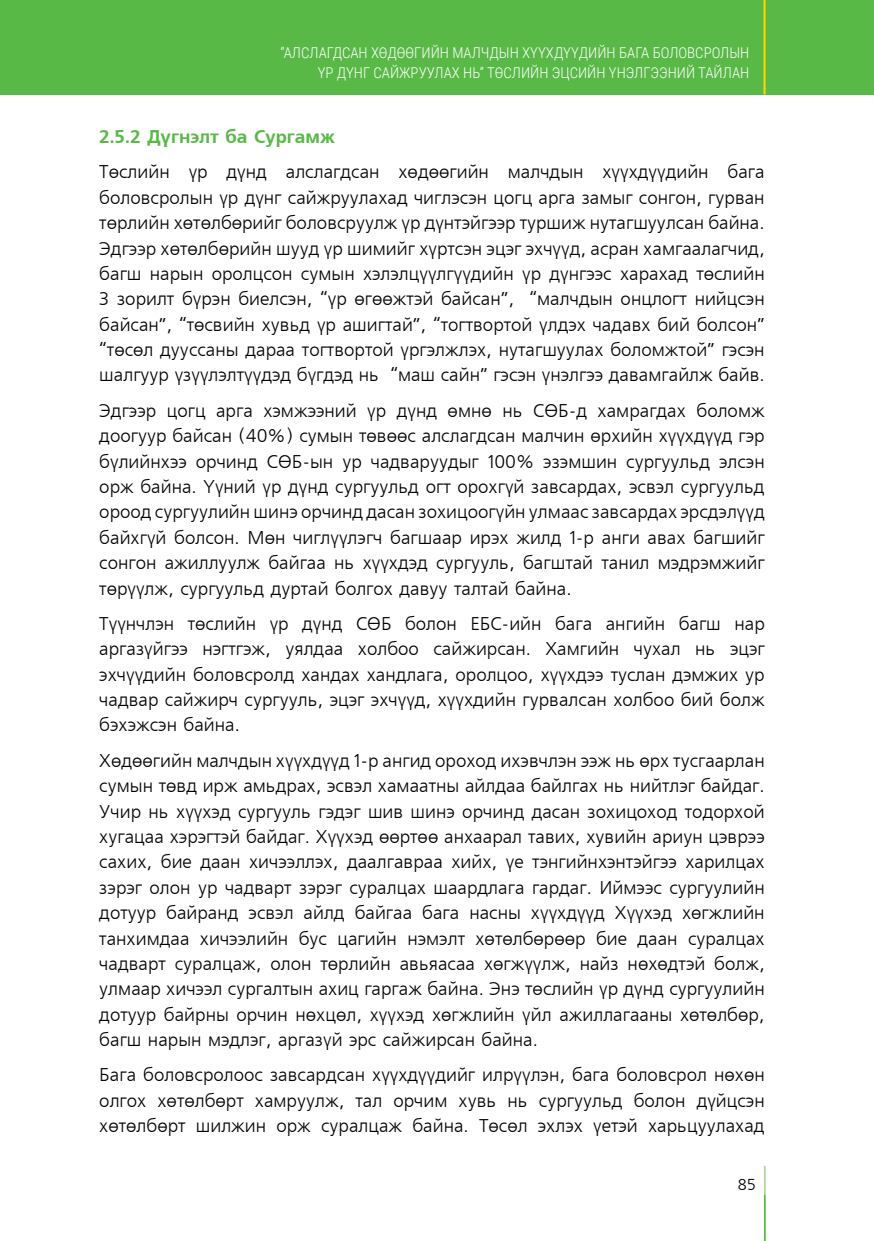
<style>
.page{position:relative;width:874px;height:1241px;background:#fff}
.page>*{position:absolute;margin:0;border:0;box-sizing:border-box;transform-origin:0 0}
.t1{font:18.38px/25.4px "MAK Freeset";color:#000;text-align:justify}
.t2{font:700 18.38px "MAK Freeset";color:#58b947}
.t3{font:15.75px "MAK Freeset";color:#000}
.t4{font:300 14.88px/19.2px "Roboto Condensed";color:#fff;text-align:right}
</style>
<div class="page">
<div style="left:0;top:0;width:873px;height:94px;background:#58b947"></div>
<hr style="left:763px;top:0;width:2px;height:94px;background:#ffd400">
<hr style="left:763px;top:1194px;width:2px;height:46px;background:#58b947">
<hr style="left:763px;top:1165px;width:2px;height:29px;background:#add79c">
<p class="t4" style="left:280px;top:43px;width:470px">“АЛСЛАГДСАН ХӨДӨӨГИЙН МАЛЧДЫН ХҮҮХДҮҮДИЙН БАГА БОЛОВСРОЛЫН<br>ҮР ДҮНГ САЙЖРУУЛАХ НЬ” ТӨСЛИЙН ЭЦСИЙН ҮНЭЛГЭЭНИЙ ТАЙЛАН</p>
<p class="t2" style="left:99px;top:126px;width:237px">2.5.2 Дүгнэлт ба Сургамж</p>
<p class="t1" style="left:99px;top:160px;width:666px">Төслийн үр дүнд алслагдсан хөдөөгийн малчдын хүүхдүүдийн бага боловсролын үр дүнг сайжруулахад чиглэсэн цогц арга замыг сонгон, гурван төрлийн хөтөлбөрийг боловсруулж үр дүнтэйгээр туршиж нутагшуулсан байна.<br>Эдгээр хөтөлбөрийн шууд үр шимийг хүртсэн эцэг эхчүүд, асран хамгаалагчид, багш нарын оролцсон сумын хэлэлцүүлгүүдийн үр дүнгээс харахад төслийн 3 зорилт бүрэн биелсэн, “үр өгөөжтэй байсан”, “малчдын онцлогт нийцсэн байсан”, “төсвийн хувьд үр ашигтай”, “тогтвортой үлдэх чадавх бий болсон” “төсөл дууссаны дараа тогтвортой үргэлжлэх, нутагшуулах боломжтой” гэсэн шалгуур үзүүлэлтүүдэд бүгдэд нь “маш сайн” гэсэн үнэлгээ давамгайлж байв.</p>
<p class="t1" style="left:99px;top:398px;width:666px">Эдгээр цогц арга хэмжээний үр дүнд өмнө нь СӨБ-д хамрагдах боломж доогуур байсан (40%) сумын төвөөс алслагдсан малчин өрхийн хүүхдүүд гэр бүлийнхээ орчинд СӨБ-ын ур чадваруудыг 100% эзэмшин сургуульд элсэн орж байна. Үүний үр дүнд сургуульд огт орохгүй завсардах, эсвэл сургуульд ороод сургуулийн шинэ орчинд дасан зохицоогүйн улмаас завсардах эрсдэлүүд байхгүй болсон. Мөн чиглүүлэгч багшаар ирэх жилд 1-р анги авах багшийг сонгон ажиллуулж байгаа нь хүүхдэд сургууль, багштай танил мэдрэмжийг төрүүлж, сургуульд дуртай болгох давуу талтай байна.</p>
<p class="t1" style="left:99px;top:611px;width:666px">Түүнчлэн төслийн үр дүнд СӨБ болон ЕБС-ийн бага ангийн багш нар аргазүйгээ нэгтгэж, уялдаа холбоо сайжирсан. Хамгийн чухал нь эцэг эхчүүдийн боловсролд хандах хандлага, оролцоо, хүүхдээ туслан дэмжих ур чадвар сайжирч сургууль, эцэг эхчүүд, хүүхдийн гурвалсан холбоо бий болж бэхэжсэн байна.</p>
<p class="t1" style="left:99px;top:748px;width:666px">Хөдөөгийн малчдын хүүхдүүд 1-р ангид ороход ихэвчлэн ээж нь өрх тусгаарлан сумын төвд ирж амьдрах, эсвэл хамаатны айлдаа байлгах нь нийтлэг байдаг.<br>Учир нь хүүхэд сургууль гэдэг шив шинэ орчинд дасан зохицоход тодорхой хугацаа хэрэгтэй байдаг. Хүүхэд өөртөө анхаарал тавих, хувийн ариун цэврээ сахих, бие даан хичээллэх, даалгавраа хийх, үе тэнгийнхэнтэйгээ харилцах зэрэг олон ур чадварт зэрэг суралцах шаардлага гардаг. Иймээс сургуулийн дотуур байранд эсвэл айлд байгаа бага насны хүүхдүүд Хүүхэд хөгжлийн танхимдаа хичээлийн бус цагийн нэмэлт хөтөлбөрөөр бие даан суралцах чадварт суралцаж, олон төрлийн авьяасаа хөгжүүлж, найз нөхөдтэй болж, улмаар хичээл сургалтын ахиц гаргаж байна. Энэ төслийн үр дүнд сургуулийн дотуур байрны орчин нөхцөл, хүүхэд хөгжлийн үйл ажиллагааны хөтөлбөр, багш нарын мэдлэг, аргазүй эрс сайжирсан байна.</p>
<p class="t1" style="left:99px;top:1063px;width:666px">Бага боловсролоос завсардсан хүүхдүүдийг илрүүлэн, бага боловсрол нөхөн олгох хөтөлбөрт хамруулж, тал орчим хувь нь сургуульд болон дүйцсэн хөтөлбөрт шилжин орж суралцаж байна. Төсөл эхлэх үетэй харьцуулахад</p>
<p class="t3" style="left:737px;top:1175px;width:20px">85</p>
</div>
